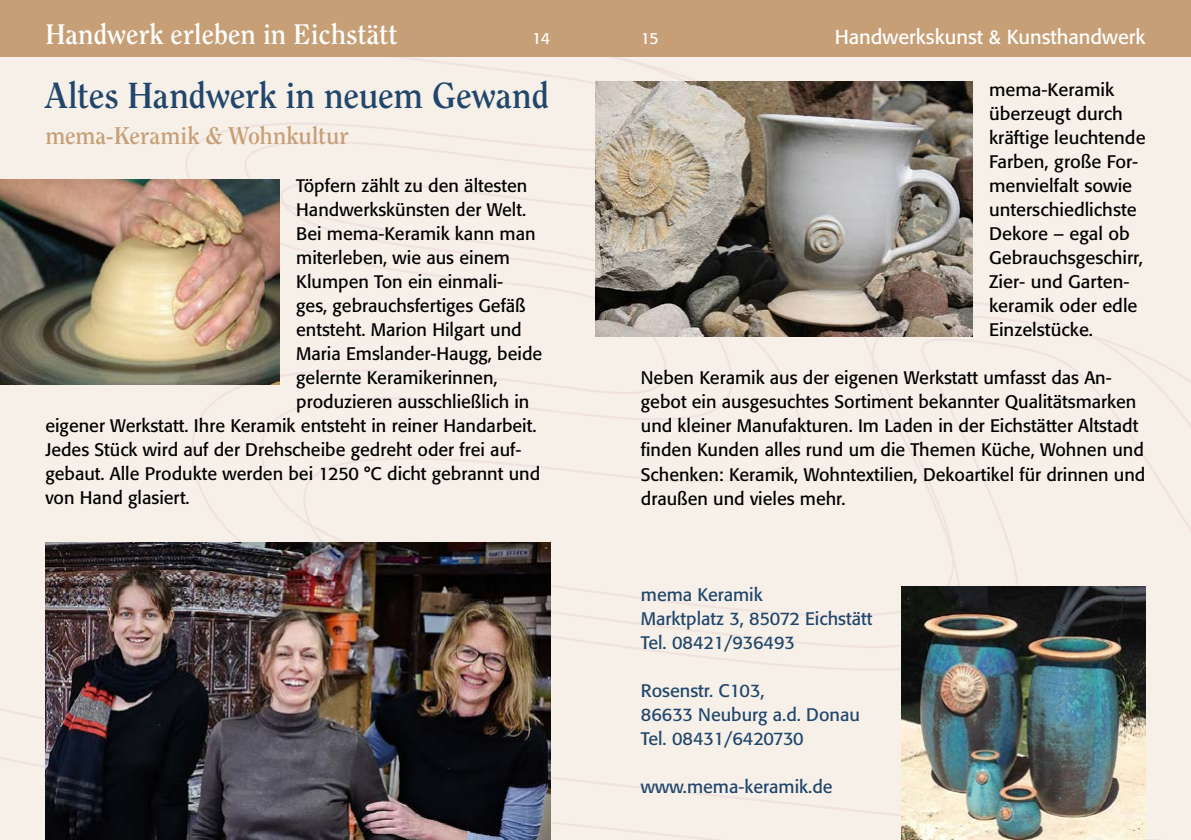
<style>
.page{position:relative;width:1191px;height:840px;background:#fff}
.page>*{position:absolute;margin:0;border:0;box-sizing:border-box;transform-origin:0 0}
.t1{font:700 36px "Clearface";letter-spacing:-.01em;color:#20466b}
.t2{font:700 28px "Clearface";color:#fff}
.t3{font:700 24px "Clearface";color:#c79f77}
.t4{font:20px "Formata";color:#fff}
.t5{font:18px/24px "Formata";color:#000}
.t6{font:18px/24px "Formata";color:#20466b}
.t7{font:16px "Formata";color:#fff}
</style>
<div class="page">
<div style="left:0;top:57px;width:1191px;height:782px;background:#f7f0e9"></div>
<div style="left:0;top:0;width:1191px;height:57px;background:#c79f77"></div>
<img style="left:45px;top:542px;width:505px;height:297px">
<img style="left:595px;top:81px;width:377px;height:255px">
<img style="left:0;top:179px;width:279px;height:205px">
<img style="left:901px;top:586px;width:244px;height:253px">
<h2 class="t2" style="left:45px;top:18px;width:354px">Handwerk erleben in Eichstätt</h2>
<p class="t4" style="left:834px;top:25px;width:312px">Handwerkskunst &amp; Kunsthandwerk</p>
<p class="t5" style="left:989px;top:78px;width:158px">mema-Keramik überzeugt durch kräftige leuchtende<br>Farben, große For&shy;menvielfalt sowie unterschiedlichste<br>Dekore – egal ob<br>Gebrauchsgeschirr,<br>Zier- und Garten&shy;keramik oder edle<br>Einzelstücke.</p>
<p class="t5" style="left:641px;top:366px;width:506px">Neben Keramik aus der eigenen Werkstatt umfasst das An&shy;gebot ein ausgesuchtes Sortiment bekannter Qualitätsmarken und kleiner Manufakturen. Im Laden in der Eichstätter Altstadt finden Kunden alles rund um die Themen Küche, Wohnen und Schenken: Keramik, Wohntextilien, Dekoartikel für drinnen und draußen und vieles mehr.</p>
<p class="t7" style="left:532px;top:28px;width:19px">14</p>
<p class="t7" style="left:641px;top:28px;width:19px">15</p>
<h1 class="t1" style="left:45px;top:73px;width:505px">Altes Handwerk in neuem Gewand</h1>
<h3 class="t3" style="left:45px;top:121px;width:305px">mema-Keramik &amp; Wohnkultur</h3>
<p class="t5" style="left:296px;top:174px;width:233px">Töpfern zählt zu den ältesten</p>
<p class="t5" style="left:296px;top:198px;width:231px">Handwerkskünsten der Welt.</p>
<p class="t5" style="left:296px;top:222px;width:241px">Bei mema-Keramik kann man</p>
<p class="t5" style="left:296px;top:246px;width:215px">miterleben, wie aus einem</p>
<p class="t5" style="left:296px;top:270px;width:209px">Klumpen Ton ein einmali-</p>
<p class="t5" style="left:296px;top:294px;width:231px">ges, gebrauchsfertiges Gefäß</p>
<p class="t5" style="left:296px;top:318px;width:227px">entsteht. Marion Hilgart und</p>
<p class="t5" style="left:296px;top:342px;width:247px">Maria Emslander-Haugg, beide</p>
<p class="t5" style="left:296px;top:366px;width:203px">gelernte Keramikerinnen,</p>
<p class="t5" style="left:296px;top:390px;width:235px">produzieren ausschließlich in</p>
<p class="t5" style="left:45px;top:414px;width:492px">eigener Werkstatt. Ihre Keramik entsteht in reiner Handarbeit.</p>
<p class="t5" style="left:45px;top:438px;width:477px">Jedes Stück wird auf der Drehscheibe gedreht oder frei auf-</p>
<p class="t5" style="left:45px;top:462px;width:496px">gebaut. Alle Produkte werden bei 1250 °C dicht gebrannt und</p>
<p class="t5" style="left:45px;top:486px;width:146px">von Hand glasiert.</p>
<p class="t6" style="left:641px;top:582px;width:233px">mema Keramik<br>Marktplatz 3, 85072 Eichstätt<br>Tel. 08421/936493</p>
<p class="t6" style="left:641px;top:678px;width:220px">Rosenstr. C103,<br>86633 Neuburg a.d. Donau<br>Tel. 08431/6420730</p>
<p class="t6" style="left:641px;top:774px;width:193px">www.mema-keramik.de</p>
</div>
